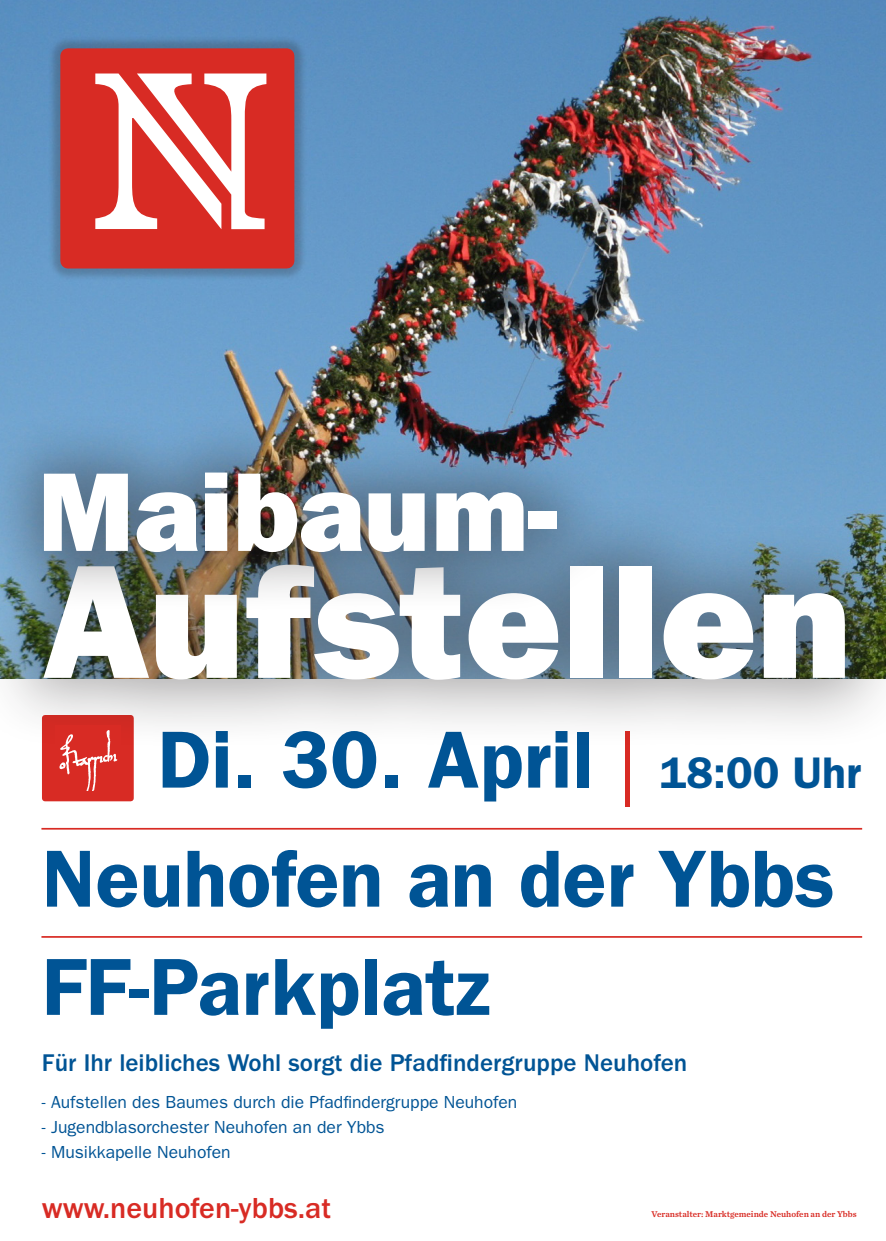
<style>
.page{position:relative;width:886px;height:1241px;background:#fff}
.page>*{position:absolute;margin:0;border:0;box-sizing:border-box;transform-origin:0 0}
.t1{font:162.5px "ITC Franklin Gothic Std Hvy";color:#fff}
.t2{font:112.5px "ITC Franklin Gothic Std Hvy";color:#fff}
.t3{font:600 81.25px "ITC Franklin Gothic Std";color:#005495}
.t4{font:500 30px "ITC Franklin Gothic Std";color:#d82b24}
.t5{font:500 25px "ITC Franklin Gothic Std";color:#005495}
.t6{font:17.5px "ITC Franklin Gothic Std";color:#005495}
.t7{font:8.75px "Chronicle Text G4 Semi";color:#d82b24}
.s1{font-weight:400;font-size:75px;color:#d82b24}
.s2{font-size:44.38px}
</style>
<div class="page">
<img style="left:0;top:0;width:886px;height:492px">
<hr style="left:41px;top:827px;width:821px;height:2px;background:#d82b24">
<div style="left:42px;top:715px;width:92px;height:86px;background:#d82b24"></div>
<div style="left:0;top:492px;width:886px;height:259px;background:#231f20;opacity:.4"></div>
<div style="left:0;top:410px;width:618px;height:204px;background:#231f20;opacity:.4"></div>
<div style="left:55px;top:725px;width:65px;height:65px;background:#d82b24"></div>
<svg style="left:59px;top:730px;width:58px;height:60px"></svg>
<hr style="left:41px;top:935px;width:821px;height:2px;background:#d82b24">
<div style="left:47px;top:35px;width:260px;height:246px;background:#231f20;opacity:.24"></div>
<div style="left:60px;top:48px;width:234px;height:220px;background:#d82b24"></div>
<svg style="left:95px;top:73px;width:171px;height:156px"></svg>
<h2 class="t2" style="left:38px;top:446px;width:521px">Maibaum-</h2>
<h1 class="t1" style="left:42px;top:526px;width:811px">Aufstellen</h1>
<h3 class="t3" style="left:158px;top:711px;width:705px">Di. 30. April <span class="s1">|</span> <span class="s2">18:00 Uhr</span></h3>
<h3 class="t3" style="left:42px;top:830px;width:794px">Neuhofen an der Ybbs</h3>
<h3 class="t3" style="left:42px;top:938px;width:450px">FF-Parkplatz</h3>
<h3 class="t5" style="left:42px;top:1048px;width:647px">Für Ihr leibliches Wohl sorgt die Pfadfindergruppe Neuhofen</h3>
<p class="t6" style="left:42px;top:1091px;width:477px">- Aufstellen des Baumes durch die Pfadfindergruppe Neuhofen</p>
<p class="t6" style="left:42px;top:1116px;width:344px">- Jugendblasorchester Neuhofen an der Ybbs</p>
<p class="t6" style="left:42px;top:1141px;width:190px">- Musikkapelle Neuhofen</p>
<h3 class="t4" style="left:42px;top:1191px;width:291px">www.neuhofen-ybbs.at</h3>
<p class="t7" style="left:652px;top:1207px;width:207px">Veranstalter: Marktgemeinde Neuhofen an der Ybbs</p>
</div>
